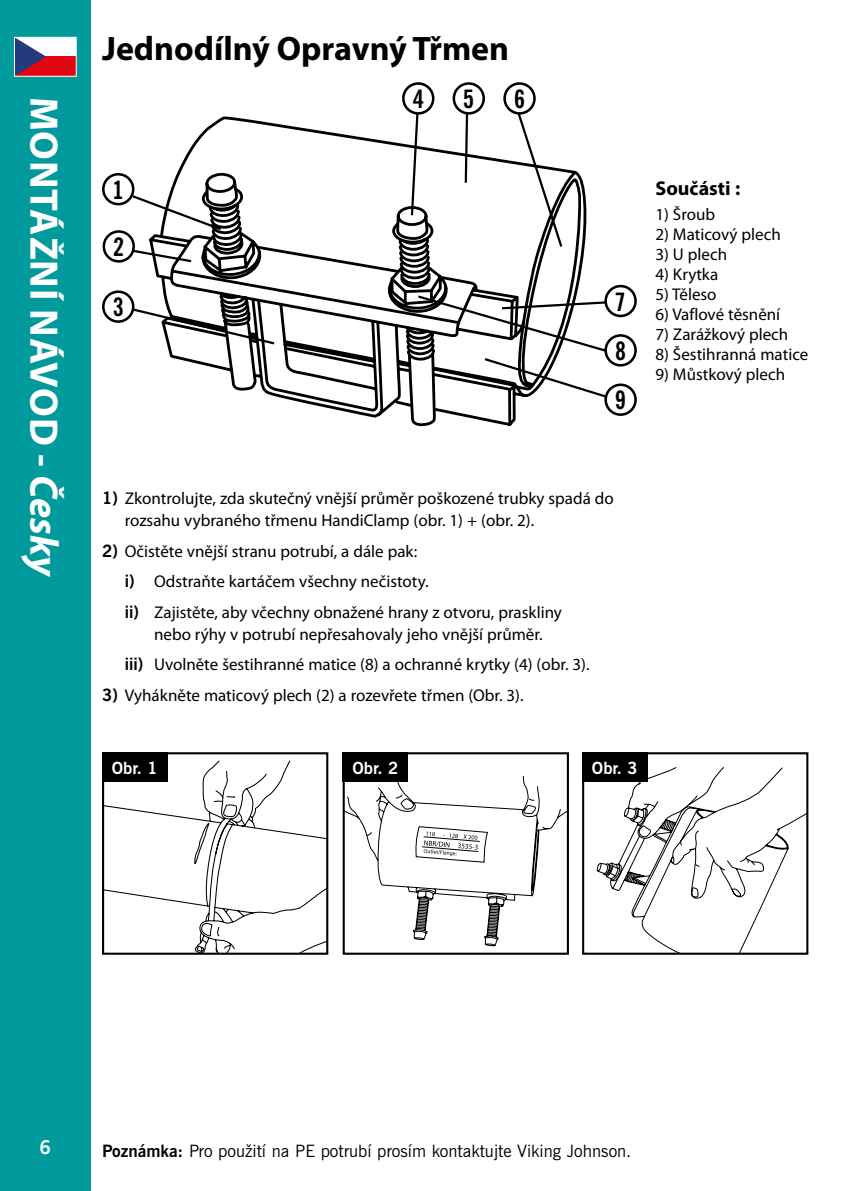
<style>
.page{position:relative;width:842px;height:1191px;background:#fff}
.page>*{position:absolute;margin:0;border:0;box-sizing:border-box;transform-origin:0 0}
.t1{font:700 40px "Myriad Pro";letter-spacing:.02em;color:#fff}
.t2{font:700 34px "Myriad Pro";color:#000}
.t3{font:700 condensed 25.4px/49.4px "News Gothic BT";color:#000;text-align:justify}
.t4{font:700 20px "Myriad Pro";color:#000}
.t5{font:700 19px "News Gothic BT";color:#fff}
.t6{font:17px/30.4px "Myriad Pro";color:#000}
.t7{font:17px "News Gothic BT";color:#000}
.t8{font:700 16.8px "News Gothic BT";color:#fff}
.s1{font-style:italic}
.s2{font-family:"News Gothic BT";font-weight:700}
.s3{font-weight:700}
</style>
<div class="page">
<div style="left:0;top:0;width:91px;height:1191px;background:#009a9d"></div>
<svg style="left:16px;top:39px;width:59px;height:36px;background:#ba6a81"></svg>
<div style="left:14px;top:37px;width:63px;height:40px;border:1px solid #fff"></div>
<svg style="left:149px;top:116px;width:437px;height:310px"></svg>
<svg style="left:130px;top:193px;width:93px;height:39px"></svg>
<svg style="left:416px;top:294px;width:195px;height:106px"></svg>
<svg style="left:130px;top:307px;width:147px;height:39px"></svg>
<svg style="left:132px;top:248px;width:62px;height:16px"></svg>
<svg style="left:410px;top:115px;width:10px;height:102px"></svg>
<svg style="left:463px;top:114px;width:6px;height:71px"></svg>
<svg style="left:516px;top:113px;width:48px;height:136px"></svg>
<div style="left:102px;top:173px;width:32px;height:32px;border:3px solid #000;border-radius:50%"></div>
<div style="left:103px;top:230px;width:32px;height:33px;border:3px solid #000;border-radius:50%"></div>
<div style="left:102px;top:290px;width:32px;height:33px;border:3px solid #000;border-radius:50%"></div>
<div style="left:402px;top:82px;width:32px;height:33px;border:3px solid #000;border-radius:50%"></div>
<div style="left:453px;top:82px;width:32px;height:33px;border:3px solid #000;border-radius:50%"></div>
<div style="left:503px;top:82px;width:33px;height:33px;border:3px solid #000;border-radius:50%"></div>
<div style="left:606px;top:286px;width:29px;height:30px;background:#fff;border-radius:50%"></div>
<div style="left:604px;top:285px;width:33px;height:32px;border:3px solid #000;border-radius:50%"></div>
<div style="left:606px;top:335px;width:29px;height:30px;background:#fff;border-radius:50%"></div>
<div style="left:604px;top:334px;width:33px;height:32px;border:3px solid #000;border-radius:50%"></div>
<div style="left:606px;top:385px;width:29px;height:30px;background:#fff;border-radius:50%"></div>
<div style="left:604px;top:383px;width:33px;height:33px;border:3px solid #000;border-radius:50%"></div>
<svg style="left:597px;top:767px;width:208px;height:184px"></svg>
<div style="left:582px;top:752px;width:226px;height:202px;border:2px solid #000"></div>
<svg style="left:105px;top:760px;width:220px;height:191px"></svg>
<div style="left:102px;top:752px;width:226px;height:202px;border:2px solid #000"></div>
<svg style="left:346px;top:776px;width:220px;height:170px"></svg>
<div style="left:343px;top:752px;width:226px;height:202px;border:2px solid #000"></div>
<div style="left:102px;top:752px;width:66px;height:30px;background:#000"></div>
<div style="left:343px;top:752px;width:65px;height:30px;background:#000"></div>
<div style="left:582px;top:752px;width:66px;height:30px;background:#000"></div>
<h1 class="t1" style="left:70px;top:97px;width:482px;rotate:90deg">MONTÁŽNÍ NÁVOD - <span class="s1">Česky</span></h1>
<h2 class="t2" style="left:102px;top:26px;width:409px">Jednodílný Opravný Třmen</h2>
<h3 class="t3" style="left:113px;top:165px;width:12px">1</h3>
<h3 class="t3" style="left:113px;top:222px;width:12px">2</h3>
<h3 class="t3" style="left:113px;top:282px;width:12px">3</h3>
<h3 class="t3" style="left:413px;top:74px;width:12px">4</h3>
<h3 class="t3" style="left:463px;top:74px;width:12px">5</h3>
<h3 class="t3" style="left:514px;top:74px;width:12px">6</h3>
<h3 class="t3" style="left:615px;top:277px;width:12px">7<br>8<br>9</h3>
<p class="t4" style="left:655px;top:175px;width:86px">Součásti :</p>
<p class="t6" style="left:655px;top:199px;width:61px">1) Šroub</p>
<p class="t6" style="left:655px;top:219px;width:127px">2) Maticový plech</p>
<p class="t6" style="left:655px;top:239px;width:73px">3) U plech</p>
<p class="t6" style="left:655px;top:259px;width:64px">4) Krytka</p>
<p class="t6" style="left:655px;top:279px;width:63px">5) Těleso</p>
<p class="t6" style="left:655px;top:299px;width:126px">6) Vaflové těsnění</p>
<p class="t6" style="left:655px;top:319px;width:134px">7) Zarážkový plech</p>
<p class="t6" style="left:655px;top:339px;width:154px">8) Šestihranná matice</p>
<p class="t6" style="left:655px;top:359px;width:131px">9) Můstkový plech</p>
<p class="t6" style="left:125px;top:487px;width:491px;line-height:22px;text-indent:-23px"><span class="s2">1)</span> Zkontrolujte, zda skutečný vnější průměr poškozené trubky spadá do rozsahu vybraného třmenu HandiClamp (obr. 1) + (obr. 2).</p>
<p class="t6" style="left:125px;top:535px;width:439px;text-indent:-23px"><span class="s2">2)</span> Očistěte vnější stranu potrubí, a dále pak:<br><span class="s2">i)</span> Odstraňte kartáčem všechny nečistoty.<br><span class="s2">ii)</span> Zajistěte, aby včechny obnažené hrany z otvoru, praskliny</p>
<p class="t6" style="left:125px;top:618px;width:466px;text-indent:29px">nebo rýhy v potrubí nepřesahovaly jeho vnější průměr.<br><span class="s2">iii)</span> Uvolněte šestihranné matice (8) a ochranné krytky (4) (obr. 3).</p>
<p class="t6" style="left:102px;top:679px;width:423px"><span class="s2">3)</span> Vyhákněte maticový plech (2) a rozevřete třmen (Obr. 3).</p>
<p class="t8" style="left:112px;top:757px;width:47px">Obr. 1</p>
<p class="t8" style="left:352px;top:757px;width:47px">Obr. 2</p>
<p class="t8" style="left:592px;top:757px;width:47px">Obr. 3</p>
<p class="t5" style="left:40px;top:1135px;width:13px">6</p>
<p class="t7" style="left:102px;top:1140px;width:531px"><span class="s3">Poznámka:</span> Pro použití na PE potrubí prosím kontaktujte Viking Johnson.</p>
</div>
